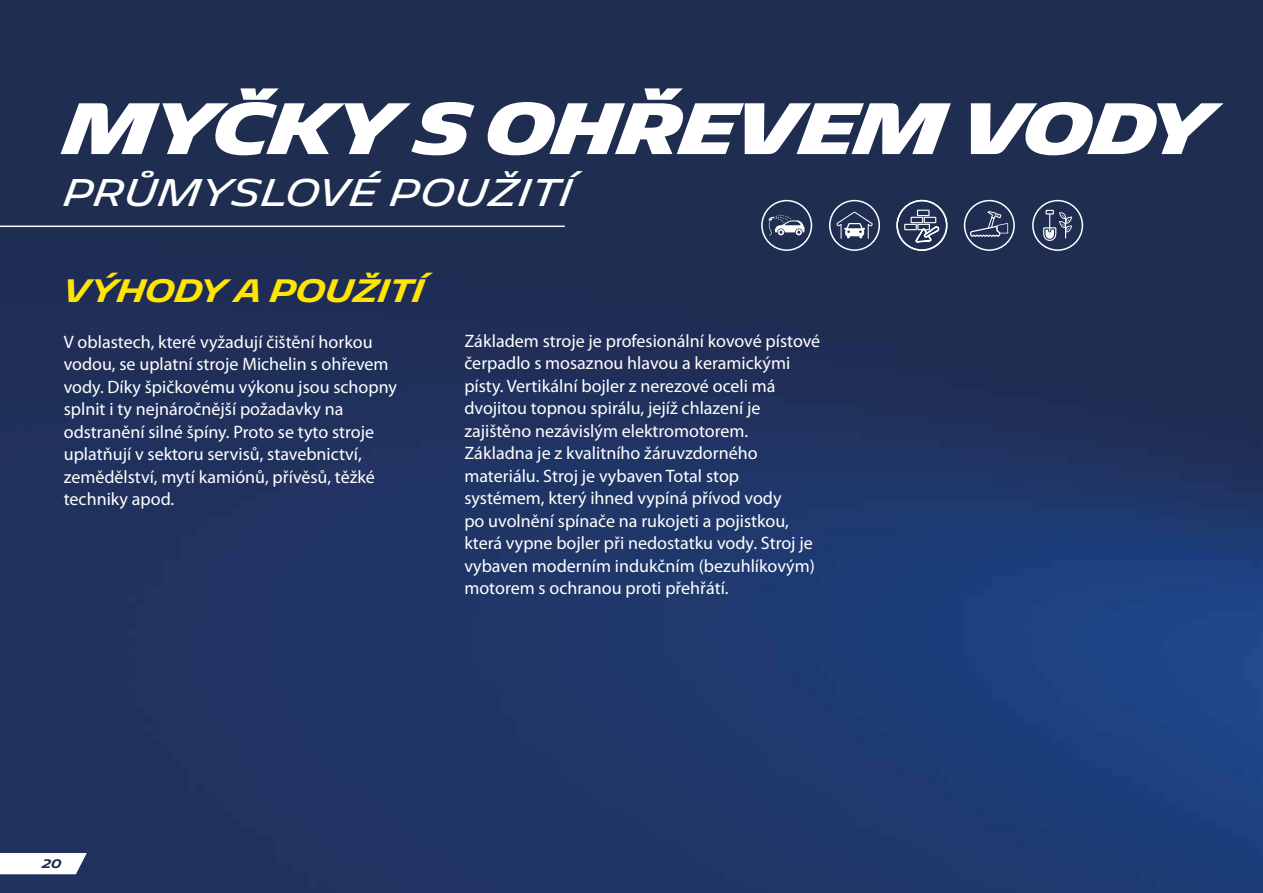
<style>
.page{position:relative;width:1263px;height:893px;background:#fff}
.page>*{position:absolute;margin:0;border:0;box-sizing:border-box;transform-origin:0 0}
.t1{font:700 70.5px "Michelin";letter-spacing:-.05em;color:#fff}
.t2{font:37.5px "Michelin";color:#fff}
.t3{font:600 31.5px "Michelin";letter-spacing:-.03em;color:#ffe600}
.t4{font:18px/22.5px "Myriad Pro";color:#fff}
.t5{font:600 12px "Michelin";color:#1c294b}
</style>
<div class="page">
<img style="left:0;top:0;width:1263px;height:893px">
<hr style="left:0;top:226px;width:565px;height:1px;background:#fff">
<svg style="left:761px;top:200px;width:51px;height:51px;background:#495471"></svg>
<svg style="left:829px;top:200px;width:51px;height:51px;background:#495471"></svg>
<svg style="left:896px;top:200px;width:51px;height:51px;background:#515c77"></svg>
<svg style="left:964px;top:200px;width:51px;height:51px;background:#414d6b"></svg>
<svg style="left:1032px;top:200px;width:51px;height:51px;background:#47536f"></svg>
<svg style="left:0;top:853px;width:87px;height:21px"></svg>
<h1 class="t1" style="left:64px;top:88px;width:1152px">MYČKY S OHŘEVEM VODY</h1>
<h2 class="t2" style="left:64px;top:170px;width:511px">PRŮMYSLOVÉ POUŽITÍ</h2>
<h3 class="t3" style="left:64px;top:272px;width:363px">VÝHODY A POUŽITÍ</h3>
<p class="t4" style="left:64px;top:331px;width:335px">V oblastech, které vyžadují čištění horkou vodou, se uplatní stroje Michelin s ohřevem vody. Díky špičkovému výkonu jsou schopny splnit i ty nejnáročnější požadavky na odstranění silné špíny. Proto se tyto stroje uplatňují v sektoru servisů, stavebnictví, zemědělství, mytí kamiónů, přívěsů, těžké techniky apod.</p>
<p class="t4" style="left:464px;top:330px;width:357px">Základem stroje je profesionální kovové pístové čerpadlo s mosaznou hlavou a keramickými písty. Vertikální bojler z nerezové oceli má dvojitou topnou spirálu, jejíž chlazení je zajištěno nezávislým elektromotorem.<br>Základna je z kvalitního žáruvzdorného materiálu. Stroj je vybaven Total stop systémem, který ihned vypíná přívod vody<br>po uvolnění spínače na rukojeti a pojistkou, která vypne bojler při nedostatku vody. Stroj je vybaven moderním indukčním (bezuhlíkovým) motorem s ochranou proti přehřátí.</p>
<p class="t5" style="left:43px;top:857px;width:21px">20</p>
</div>
